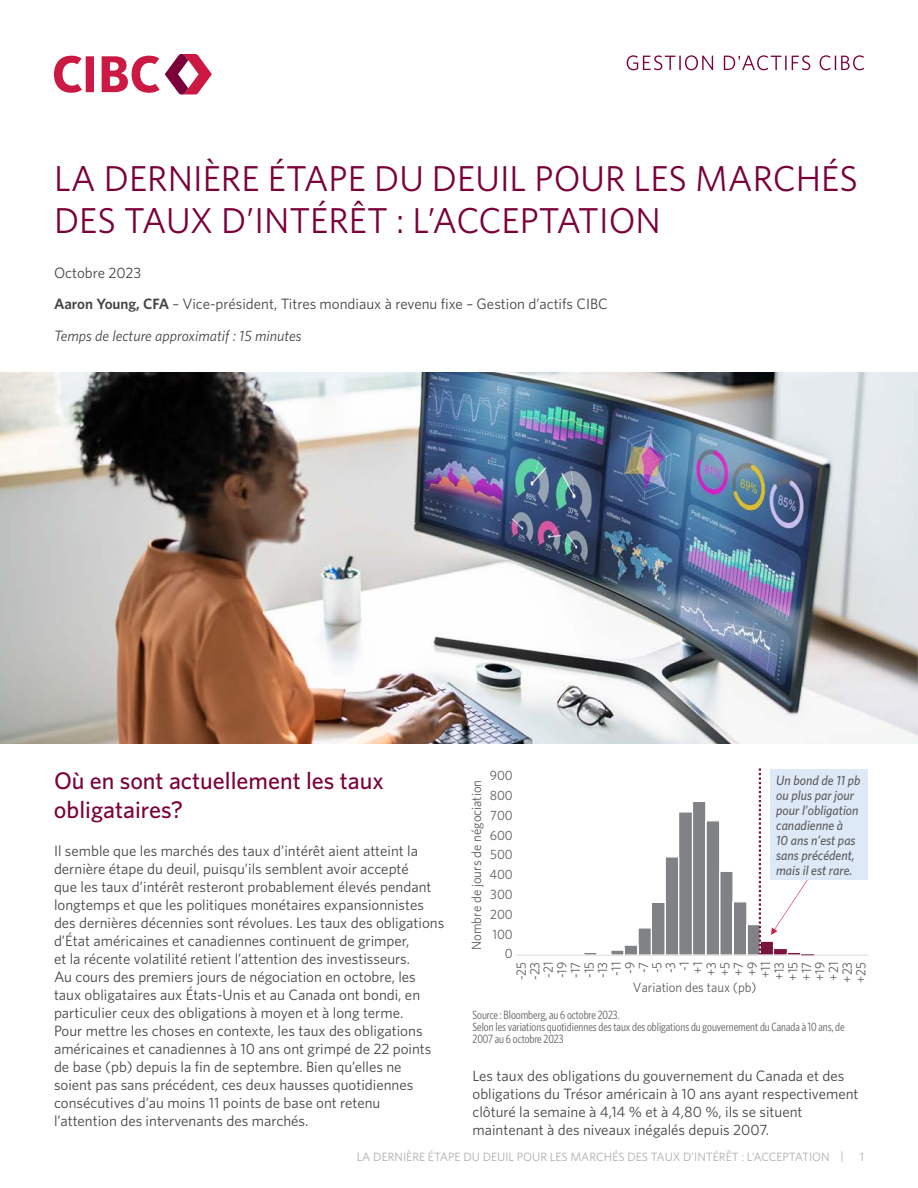
<style>
.page{position:relative;width:918px;height:1188px;background:#fff}
.page>*{position:absolute;margin:0;border:0;box-sizing:border-box;transform-origin:0 0}
.Header_H1{font:36px/42px "Whitney";color:#7b003a}
.Subheader_H2{font:500 24px/28.5px "Whitney";color:#7b003a}
.Body_P{font:15px/18px "Whitney";color:#434444}
.Body_P-2{font:italic 15px "Whitney";color:#434444}
.t1{font:13.5px/13.6px "Whitney";color:#5a5b5b;text-align:right;scale:.95 1}
.t2{font:italic 500 13.5px/15px "Whitney";color:#5a5b5b;scale:.95 1}
.Source_p{font:12px/12px "Whitney Condensed";color:#636466}
.t3{font:12px "Whitney";color:#acaeb1}
.s1{font-weight:600}
</style>
<div class="page">
<svg style="left:627px;top:55px;width:86px;height:15px"></svg>
<svg style="left:724px;top:55px;width:86px;height:15px"></svg>
<svg style="left:820px;top:55px;width:44px;height:15px"></svg>
<svg style="left:54px;top:54px;width:158px;height:40px"></svg>
<img style="left:0;top:372px;width:918px;height:372px">
<div style="left:770px;top:769px;width:97px;height:110px;background:#dee9f7"></div>
<svg style="left:516px;top:800px;width:353px;height:155px"></svg>
<hr style="left:516px;top:955px;width:353px;height:1px;background:#e0e2e3">
<svg style="left:759px;top:768px;width:2px;height:186px"></svg>
<h1 class="Header_H1" style="left:54px;top:156px;width:805px">LA DERNIÈRE ÉTAPE DU DEUIL POUR LES MARCHÉS<br>DES TAUX D’INTÉRÊT : L’ACCEPTATION</h1>
<p class="Body_P" style="left:54px;top:263px;width:89px">Octobre 2023</p>
<p class="Body_P" style="left:54px;top:295px;width:555px"><span class="s1">Aaron Young, CFA</span> – Vice-président, Titres mondiaux à revenu fixe – Gestion d’actifs CIBC</p>
<p class="Body_P-2" style="left:54px;top:326px;width:249px">Temps de lecture approximatif : 15 minutes</p>
<h2 class="Subheader_H2" style="left:54px;top:766px;width:331px">Où en sont actuellement les taux obligataires?</h2>
<p class="Body_P" style="left:54px;top:841px;width:392px">Il semble que les marchés des taux d’intérêt aient atteint la dernière étape du deuil, puisqu’ils semblent avoir accepté<br>que les taux d’intérêt resteront probablement élevés pendant longtemps et que les politiques monétaires expansionnistes des dernières décennies sont révolues. Les taux des obligations d’État américaines et canadiennes continuent de grimper,<br>et la récente volatilité retient l’attention des investisseurs.<br>Au cours des premiers jours de négociation en octobre, les taux obligataires aux États-Unis et au Canada ont bondi, en particulier ceux des obligations à moyen et à long terme.<br>Pour mettre les choses en contexte, les taux des obligations américaines et canadiennes à 10 ans ont grimpé de 22 points de base (pb) depuis la fin de septembre. Bien qu’elles ne<br>soient pas sans précédent, ces deux hausses quotidiennes consécutives d’au moins 11 points de base ont retenu l’attention des intervenants des marchés.</p>
<p class="t1" style="left:490px;top:769px;width:26px">900</p>
<p class="t1" style="left:469px;top:950px;width:180px;rotate:-90deg">Nombre de jours de négociation</p>
<p class="t1" style="left:490px;top:788px;width:26px">800</p>
<p class="t1" style="left:490px;top:808px;width:25px">700</p>
<p class="t1" style="left:490px;top:828px;width:26px">600</p>
<p class="t1" style="left:490px;top:847px;width:25px">500</p>
<p class="t1" style="left:489px;top:867px;width:26px">400</p>
<p class="t1" style="left:490px;top:887px;width:25px">300</p>
<p class="t1" style="left:490px;top:907px;width:25px">200</p>
<p class="t1" style="left:492px;top:927px;width:23px">100</p>
<p class="t1" style="left:505px;top:946px;width:10px">0</p>
<p class="t2" style="left:776px;top:772px;width:90px">Un bond de 11 pb ou plus par jour pour l’obligation canadienne à<br>10 ans n’est pas sans précédent, mais il est rare.</p>
<p class="t1" style="left:514px;top:983px;width:24px;rotate:-90deg">-25 -23 -21 -19 -17 -15 -13 -11 -9 -7 -5 -3 -1 +1 +3 +5 +7 +9 +11 +13 +15 +17 +19 +21 +23 +25</p>
<p class="t1" style="left:633px;top:980px;width:132px">Variation des taux (pb)</p>
<p class="Source_p" style="left:472px;top:1008px;width:148px">Source : Bloomberg, au 6 octobre 2023.</p>
<p class="Source_p" style="left:472px;top:1020px;width:374px">Selon les variations quotidiennes des taux des obligations du gouvernement du Canada à 10 ans, de<br>2007 au 6 octobre 2023</p>
<p class="Body_P" style="left:472px;top:1066px;width:388px">Les taux des obligations du gouvernement du Canada et des obligations du Trésor américain à 10 ans ayant respectivement clôturé la semaine à 4,14 % et à 4,80 %, ils se situent maintenant à des niveaux inégalés depuis 2007.</p>
<p class="t3" style="left:357px;top:1149px;width:489px">LA DERNIÈRE ÉTAPE DU DEUIL POUR LES MARCHÉS DES TAUX D’INTÉRÊT : L’ACCEPTATION |</p>
<p class="t3" style="left:860px;top:1149px;width:6px">1</p>
</div>
